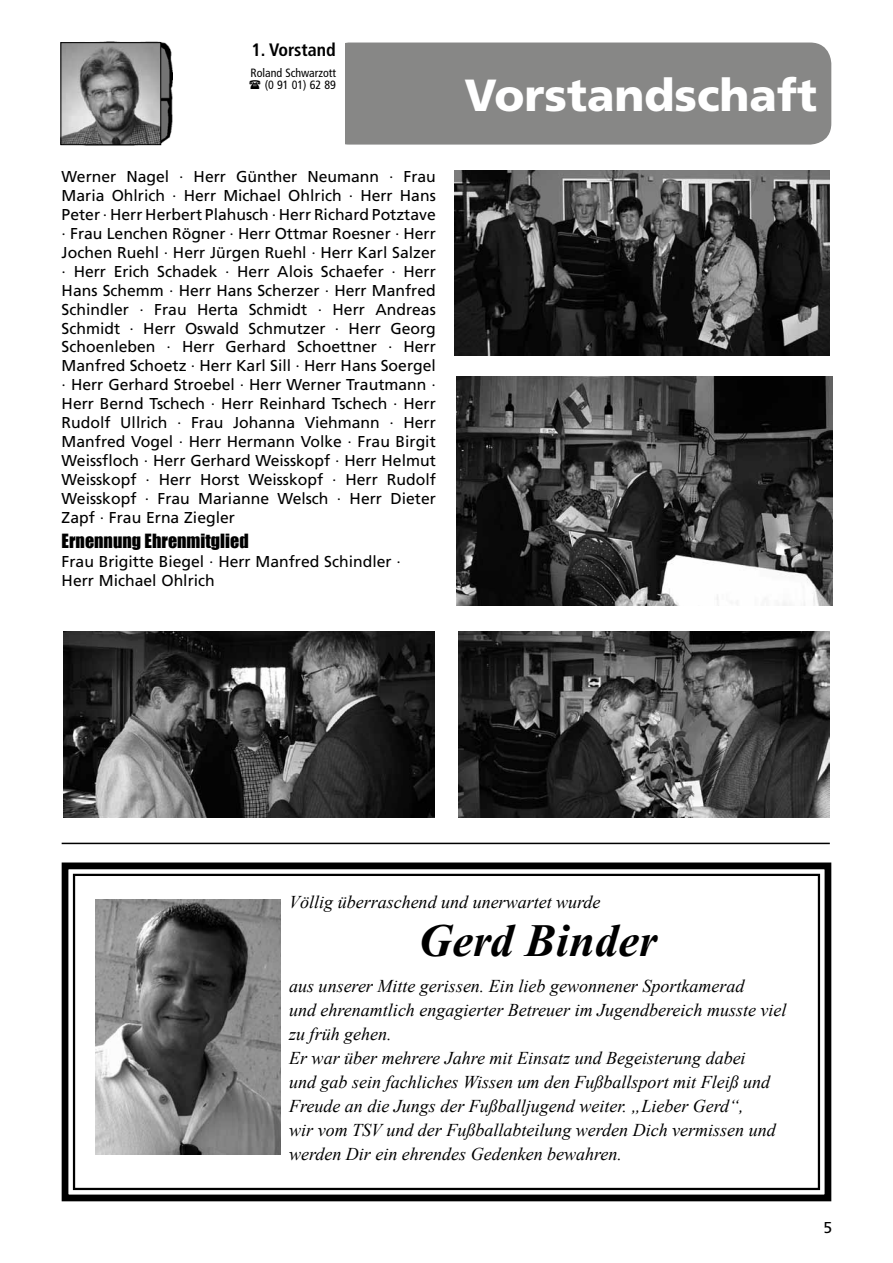
<style>
.page{position:relative;width:893px;height:1263px;background:#fff}
.page>*{position:absolute;margin:0;border:0;box-sizing:border-box;transform-origin:0 0}
.t1{font:italic 700 46.5px "Times New Roman";color:#000}
.t2{font:900 45px "Frutiger";color:#fff}
.t3{font:italic 18px/24px "Times New Roman";color:#000}
.t4{font:18px "Impact";color:#000}
.t5{font:700 condensed 18px "Frutiger";color:#000}
.t6{font:15.75px/18.9px "Frutiger";color:#000;text-align:justify}
.t7{font:condensed 12px/12px "Frutiger";color:#000;text-align:right}
</style>
<div class="page">
<div style="left:328px;top:43px;width:503px;height:102px;background:#878786;border-radius:21px"></div>
<img style="left:66px;top:42px;width:106px;height:104px">
<div style="left:177px;top:43px;width:167px;height:102px;background:#fff"></div>
<img style="left:63px;top:44px;width:96px;height:99px">
<div style="left:61px;top:42px;width:100px;height:103px;border:1px solid #000"></div>
<img style="left:454px;top:170px;width:376px;height:186px">
<img style="left:457px;top:376px;width:375px;height:229px">
<hr style="left:62px;top:843px;width:768px;height:1px;background:#000">
<svg style="left:61px;top:862px;width:771px;height:340px"></svg>
<div style="left:73px;top:874px;width:747px;height:316px;border:2px solid #000"></div>
<img style="left:63px;top:631px;width:371px;height:186px">
<img style="left:459px;top:631px;width:371px;height:186px">
<img style="left:96px;top:899px;width:185px;height:255px">
<p class="t5" style="left:252px;top:39px;width:86px">1. Vorstand</p>
<p class="t7" style="left:251px;top:66px;width:87px">Roland Schwarzott (0 91 01) 62 89</p>
<h2 class="t2" style="left:464px;top:68px;width:354px">Vorstandschaft</h2>
<p class="t6" style="left:62px;top:167px;width:376px">Werner Nagel · Herr Günther Neumann · Frau Maria Ohlrich · Herr Michael Ohlrich · Herr Hans Peter · Herr Herbert Plahusch · Herr Richard Potztave · Frau Lenchen Rögner · Herr Ottmar Roesner · Herr Jochen Ruehl · Herr Jürgen Ruehl · Herr Karl Salzer · Herr Erich Schadek · Herr Alois Schaefer · Herr Hans Schemm · Herr Hans Scherzer · Herr Manfred Schindler · Frau Herta Schmidt · Herr Andreas Schmidt · Herr Oswald Schmutzer · Herr Georg Schoenleben · Herr Gerhard Schoettner · Herr Manfred Schoetz · Herr Karl Sill · Herr Hans Soergel · Herr Gerhard Stroebel · Herr Werner Trautmann · Herr Bernd Tschech · Herr Reinhard Tschech · Herr Rudolf Ullrich · Frau Johanna Viehmann · Herr Manfred Vogel · Herr Hermann Volke · Frau Birgit Weissfloch · Herr Gerhard Weisskopf · Herr Helmut Weisskopf · Herr Horst Weisskopf · Herr Rudolf Weisskopf · Frau Marianne Welsch · Herr Dieter Zapf · Frau Erna Ziegler</p>
<p class="t4" style="left:62px;top:527px;width:189px">Ernennung Ehrenmitglied</p>
<p class="t6" style="left:62px;top:552px;width:341px">Frau Brigitte Biegel · Herr Manfred Schindler ·<br>Herr Michael Ohlrich</p>
<p class="t3" style="left:289px;top:889px;width:313px">Völlig überraschend und unerwartet wurde</p>
<h1 class="t1" style="left:419px;top:915px;width:240px">Gerd Binder</h1>
<p class="t3" style="left:289px;top:974px;width:499px">aus unserer Mitte gerissen. Ein lieb gewonnener Sportkamerad<br>und ehrenamtlich engagierter Betreuer im Jugendbereich musste viel zu früh gehen.<br>Er war über mehrere Jahre mit Einsatz und Begeisterung dabei<br>und gab sein fachliches Wissen um den Fußballsport mit Fleiß und Freude an die Jungs der Fußballjugend weiter. „Lieber Gerd“,<br>wir vom TSV und der Fußballabteilung werden Dich vermissen und werden Dir ein ehrendes Gedenken bewahren.</p>
<p class="t6" style="left:823px;top:1218px;width:10px">5</p>
</div>
